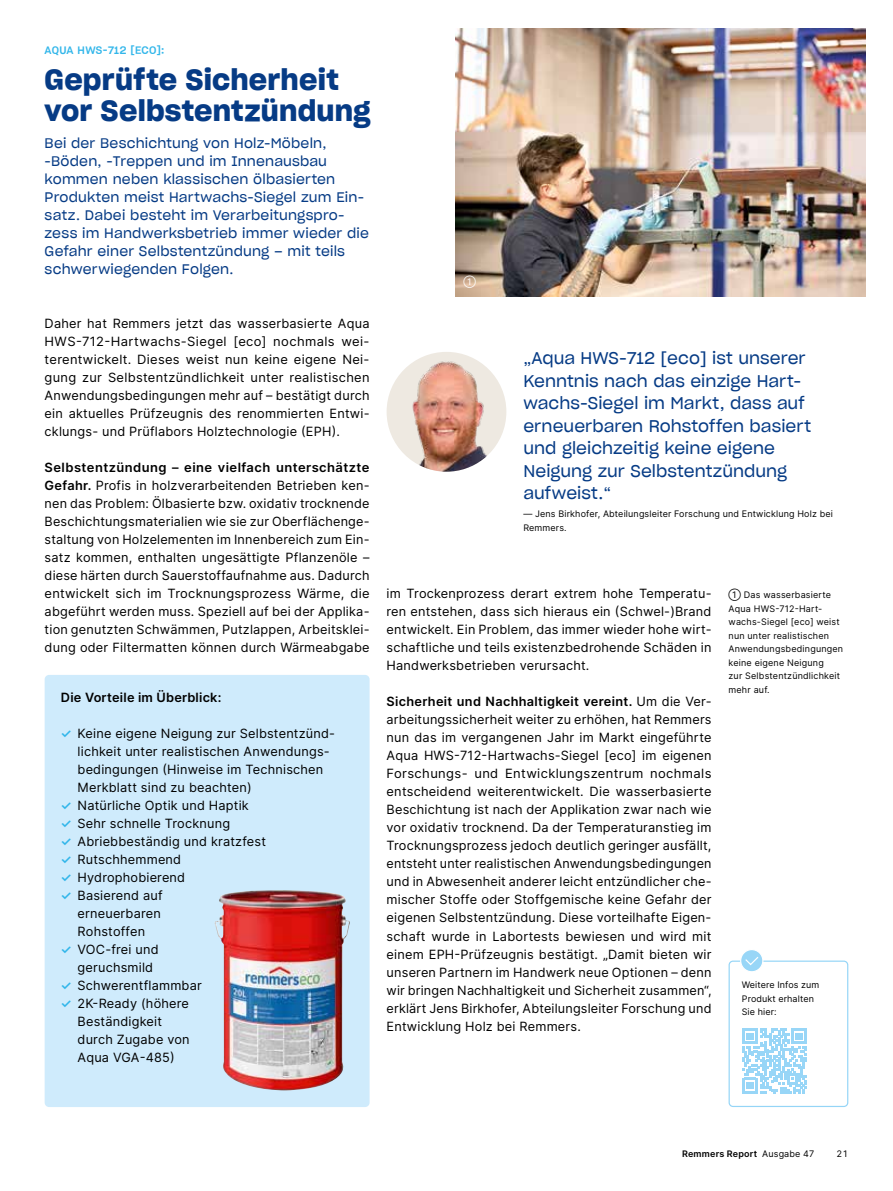
<style>
.page{position:relative;width:893px;height:1191px;background:#fff}
.page>*{position:absolute;margin:0;border:0;box-sizing:border-box;transform-origin:0 0}
.t1{font:28.5px/31.5px "Sharp Grotesk Sm Bold 20";letter-spacing:.01em;color:#063b85}
.t2{font:16.5px/22.5px "Sharp Grotesk Book 20";letter-spacing:.005em;color:#063b85}
.t3{font:13.5px/18px "Sharp Grotesk Book 20";letter-spacing:.015em;color:#063b85}
.t4{font:12.75px/18px "Inter";letter-spacing:.015em;color:#000;text-align:justify}
.t5{font:600 12.75px "Inter";letter-spacing:.015em;color:#000}
.t6{font:10.5px "Sharp Grotesk Medium 20";letter-spacing:.025em;color:#32b6ea}
.t7{font:9px/13.5px "Inter";letter-spacing:.02em;color:#000}
.t8{font:600 9px "Inter";letter-spacing:.02em;color:#000}
.t9{font:9px "Inter";color:#fff}
.s1{font-weight:600}
.s2{font-weight:600;color:#32b6ea}
.s3{font-weight:400}
</style>
<div class="page">
<img style="left:455px;top:28px;width:410px;height:269px">
<div style="left:729px;top:960px;width:119px;height:147px;border:1px solid #95d5f7;border-radius:4px"></div>
<svg style="left:741px;top:949px;width:22px;height:22px"></svg>
<div style="left:740px;top:949px;width:23px;height:23px;border:1px solid #fff;border-radius:50%"></div>
<svg style="left:744px;top:955px;width:16px;height:11px"></svg>
<img style="left:387px;top:352px;width:117px;height:120px">
<div style="left:45px;top:675px;width:325px;height:432px;background:#cfebfc;border-radius:4px"></div>
<img style="left:214px;top:890px;width:136px;height:200px">
<svg style="left:742px;top:1028px;width:65px;height:65px"></svg>
<p class="t6" style="left:45px;top:41px;width:121px">AQUA HWS-712 [ECO]:</p>
<h1 class="t1" style="left:45px;top:62px;width:327px">Geprüfte Sicherheit vor Selbstentzündung</h1>
<p class="t3" style="left:45px;top:134px;width:326px">Bei der Beschichtung von Holz-Möbeln, -Böden, -Treppen und im Innenausbau kommen neben klassischen ölbasierten Produkten meist Hartwachs-Siegel zum Ein&shy;satz. Dabei besteht im Verarbeitungspro&shy;zess im Handwerksbetrieb immer wieder die Gefahr einer Selbstentzündung – mit teils schwerwiegenden Folgen.</p>
<p class="t4" style="left:45px;top:314px;width:326px">Daher hat Remmers jetzt das wasserbasierte Aqua HWS-712-Hartwachs-Siegel [eco] nochmals wei&shy;terentwickelt. Dieses weist nun keine eigene Nei&shy;gung zur Selbstentzündlichkeit unter realistischen Anwendungsbedingungen mehr auf – bestätigt durch ein aktuelles Prüfzeugnis des renommierten Entwi&shy;cklungs- und Prüflabors Holztechnologie (EPH).</p>
<p class="t4" style="left:45px;top:458px;width:326px"><span class="s1">Selbstentzündung – eine vielfach unterschätzte Gefahr.</span> Profis in holzverarbeitenden Betrieben ken&shy;nen das Problem: Ölbasierte bzw. oxidativ trocknende Beschichtungsmaterialien wie sie zur Oberflächenge&shy;staltung von Holzelementen im Innenbereich zum Ein&shy;satz kommen, enthalten ungesättigte Pflanzenöle – diese härten durch Sauerstoffaufnahme aus. Dadurch entwickelt sich im Trocknungsprozess Wärme, die abgeführt werden muss. Speziell auf bei der Applika&shy;tion genutzten Schwämmen, Putzlappen, Arbeitsklei&shy;dung oder Filtermatten können durch Wärmeabgabe</p>
<p class="t5" style="left:61px;top:688px;width:162px">Die Vorteile im Überblick:</p>
<p class="t4" style="left:78px;top:724px;width:259px;text-align:left;text-indent:-17px"><span class="s2">✓</span> Keine eigene Neigung zur Selbstentzünd&shy;lichkeit unter realistischen Anwendungs&shy;bedingungen (Hinweise im Technischen Merkblatt sind zu beachten)</p>
<p class="t4" style="left:61px;top:796px;width:190px"><span class="s2">✓</span> Natürliche Optik und Haptik</p>
<p class="t4" style="left:61px;top:814px;width:171px"><span class="s2">✓</span> Sehr schnelle Trocknung</p>
<p class="t4" style="left:61px;top:832px;width:207px"><span class="s2">✓</span> Abriebbeständig und kratzfest</p>
<p class="t4" style="left:61px;top:850px;width:122px"><span class="s2">✓</span> Rutschhemmend</p>
<p class="t4" style="left:61px;top:868px;width:126px"><span class="s2">✓</span> Hydrophobierend</p>
<p class="t4" style="left:78px;top:886px;width:86px;text-align:left;text-indent:-17px"><span class="s2">✓</span> Basierend auf erneuerbaren<br>Rohstoffen</p>
<p class="t4" style="left:78px;top:940px;width:83px;text-indent:-17px"><span class="s2">✓</span> VOC-frei und geruchsmild</p>
<p class="t4" style="left:61px;top:976px;width:143px"><span class="s2">✓</span> Schwerentflammbar</p>
<p class="t4" style="left:78px;top:994px;width:114px;text-align:left;text-indent:-17px"><span class="s2">✓</span> 2K-Ready (höhere<br>Beständigkeit durch Zugabe von<br>Aqua VGA-485)</p>
<p class="t9" style="left:463px;top:275px;width:14px">➀</p>
<p class="t2" style="left:523px;top:346px;width:289px">„Aqua HWS-712 [eco] ist unserer<br>Kenntnis nach das einzige Hart&shy;wachs-Siegel im Markt, dass auf erneuerbaren Rohstoffen basiert und gleichzeitig keine eigene<br>Neigung zur Selbstentzündung aufweist.“</p>
<p class="t7" style="left:523px;top:507px;width:311px">― Jens Birkhofer, Abteilungsleiter Forschung und Entwicklung Holz bei<br>Remmers.</p>
<p class="t4" style="left:387px;top:584px;width:326px">im Trockenprozess derart extrem hohe Temperatu&shy;ren entstehen, dass sich hieraus ein (Schwel-)Brand entwickelt. Ein Problem, das immer wieder hohe wirt&shy;schaftliche und teils existenzbedrohende Schäden in Handwerksbetrieben verursacht.</p>
<p class="t4" style="left:387px;top:692px;width:326px"><span class="s1">Sicherheit und Nachhaltigkeit vereint.</span> Um die Ver&shy;arbeitungssicherheit weiter zu erhöhen, hat Remmers nun das im vergangenen Jahr im Markt eingeführte Aqua HWS-712-Hartwachs-Siegel [eco] im eigenen Forschungs- und Entwicklungszentrum nochmals entscheidend weiterentwickelt. Die wasserbasierte Beschichtung ist nach der Applikation zwar nach wie vor oxidativ trocknend. Da der Temperaturanstieg im Trocknungsprozess jedoch deutlich geringer ausfällt, entsteht unter realistischen Anwendungsbedingungen und in Abwesenheit anderer leicht entzündlicher che&shy;mischer Stoffe oder Stoffgemische keine Gefahr der eigenen Selbstentzündung. Diese vorteilhafte Eigen&shy;schaft wurde in Labortests bewiesen und wird mit einem EPH-Prüfzeugnis bestätigt. „Damit bieten wir unseren Partnern im Handwerk neue Optionen – denn wir bringen Nachhaltigkeit und Sicherheit zusammen“, erklärt Jens Birkhofer, Abteilungsleiter Forschung und Entwicklung Holz bei Remmers.</p>
<p class="t7" style="left:729px;top:588px;width:116px">➀ Das wasserbasierte<br>Aqua HWS-712-Hart&shy;wachs-Siegel [eco] weist nun unter realistischen<br>Anwendungsbedingungen keine eigene Neigung<br>zur Selbstentzündlichkeit mehr auf.</p>
<p class="t7" style="left:742px;top:978px;width:79px">Weitere Infos zum<br>Produkt erhalten<br>Sie hier:</p>
<p class="t8" style="left:682px;top:1147px;width:134px">Remmers Report <span class="s3">Ausgabe 47</span></p>
<p class="t7" style="left:836px;top:1147px;width:13px">21</p>
</div>
